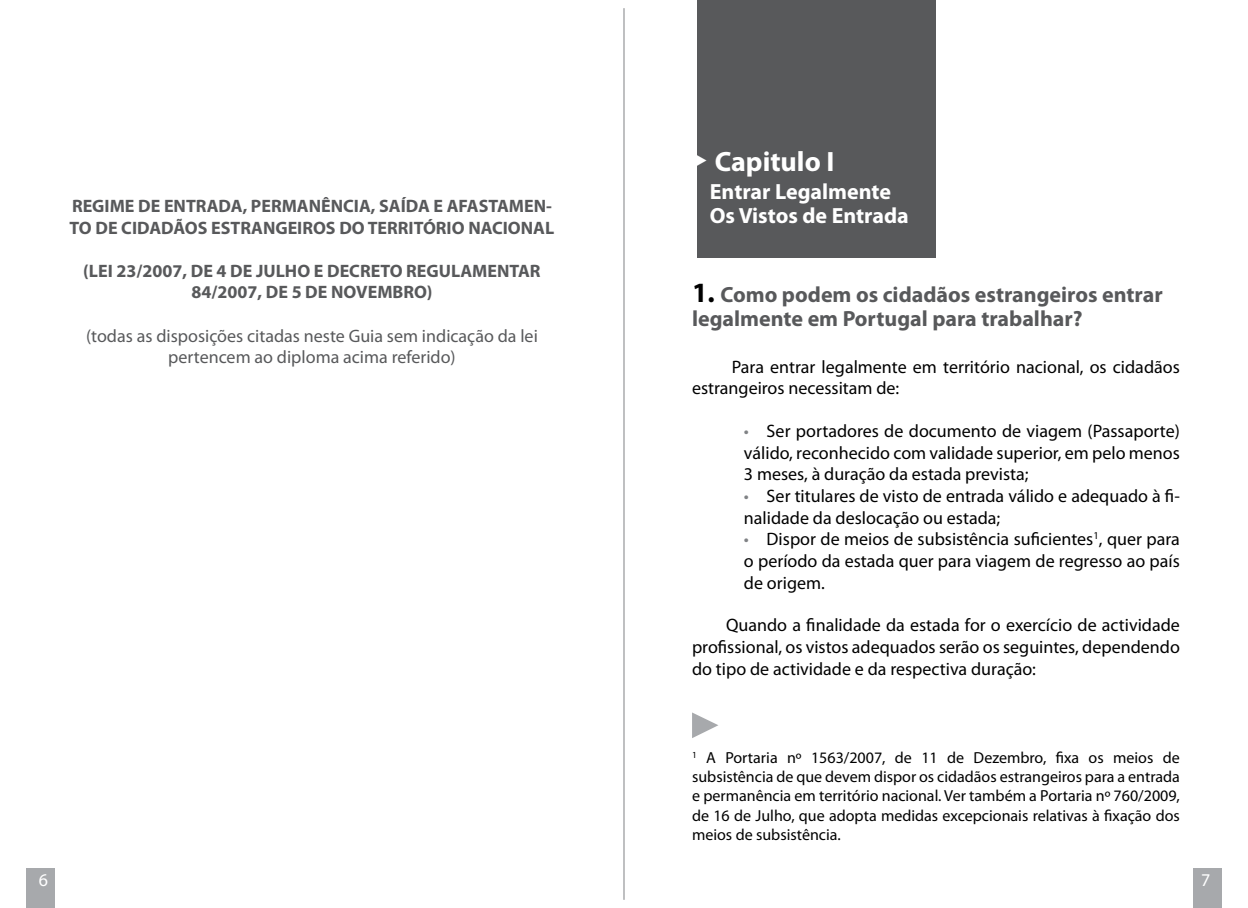
<style>
.page{position:relative;width:1248px;height:908px;background:#fff}
.page>*{position:absolute;margin:0;border:0;box-sizing:border-box;transform-origin:0 0}
.t1{font:700 28px "Myriad Pro";color:#fff}
.t2{font:700 22px/24px "Myriad Pro";color:#58595b}
.t3{font:700 22px/24px "Myriad Pro";color:#fff}
.t4{font:18px/21.6px "Myriad Pro";color:#000;text-align:justify}
.t5{font:700 18px/21.6px "Myriad Pro";color:#58595b}
.t6{font:18px/21.6px "Myriad Pro";color:#58595b;text-align:center}
.t7{font:18px "Myriad Pro";color:#fff}
.t8{font:16px/19.2px "Myriad Pro";color:#000;text-align:justify}
.s1{font-family:"Menlo"}
.s2{font-size:28px;color:#000}
.s3{color:#808285}
</style>
<div class="page">
<div style="left:27px;top:867px;width:28px;height:40px;background:#a7a9ac"></div>
<div style="left:1192px;top:867px;width:29px;height:40px;background:#a7a9ac"></div>
<hr style="left:623px;top:8px;width:1px;height:891px;background:#808285">
<div style="left:697px;top:0;width:238px;height:257px;background:#58595b"></div>
<svg style="left:692px;top:712px;width:26px;height:25px"></svg>
<p class="t5" style="left:70px;top:194px;width:486px">REGIME DE ENTRADA, PERMANÊNCIA, SAÍDA E AFASTAMEN-<br>TO DE CIDADÃOS ESTRANGEIROS DO TERRITÓRIO NACIONAL</p>
<p class="t5" style="left:83px;top:259px;width:459px;text-align:center">(LEI 23/2007, DE 4 DE JULHO E DECRETO REGULAMENTAR<br>84/2007, DE 5 DE NOVEMBRO)</p>
<p class="t6" style="left:86px;top:324px;width:453px">(todas as disposições citadas neste Guia sem indicação da lei pertencem ao diploma acima referido)</p>
<h1 class="t1" style="left:692px;top:143px;width:144px"><span class="s1">‣</span> Capitulo I</h1>
<p class="t3" style="left:709px;top:178px;width:200px">Entrar Legalmente<br>Os Vistos de Entrada</p>
<p class="t2" style="left:692px;top:281px;width:472px"><span class="s2">1.</span> Como podem os cidadãos estrangeiros entrar legalmente em Portugal para trabalhar?</p>
<p class="t4" style="left:692px;top:355px;width:489px;text-indent:40px">Para entrar legalmente em território nacional, os cidadãos estrangeiros necessitam de:</p>
<p class="t4" style="left:744px;top:420px;width:437px"><span class="s3">•</span> Ser portadores de documento de viagem (Passaporte) válido, reconhecido com validade superior, em pelo menos 3 meses, à duração da estada prevista;</p>
<p class="t4" style="left:744px;top:484px;width:437px"><span class="s3">•</span> Ser titulares de visto de entrada válido e adequado à fi&shy;nalidade da deslocação ou estada;</p>
<p class="t4" style="left:744px;top:528px;width:437px"><span class="s3">•</span> Dispor de meios de subsistência suficientes<sup>1</sup>, quer para o período da estada quer para viagem de regresso ao país de origem.</p>
<p class="t4" style="left:692px;top:614px;width:489px;text-indent:34px">Quando a finalidade da estada for o exercício de actividade profissional, os vistos adequados serão os seguintes, dependendo do tipo de actividade e da respectiva duração:</p>
<p class="t8" style="left:692px;top:747px;width:489px"><sup>1</sup> A Portaria nº 1563/2007, de 11 de Dezembro, fixa os meios de subsistência de que devem dispor os cidadãos estrangeiros para a entrada e permanência em território nacional. Ver também a Portaria nº 760/2009, de 16 de Julho, que adopta medidas excepcionais relativas à fixação dos meios de subsistência.</p>
<p class="t7" style="left:39px;top:868px;width:11px">6</p>
<p class="t7" style="left:1200px;top:868px;width:11px">7</p>
</div>
